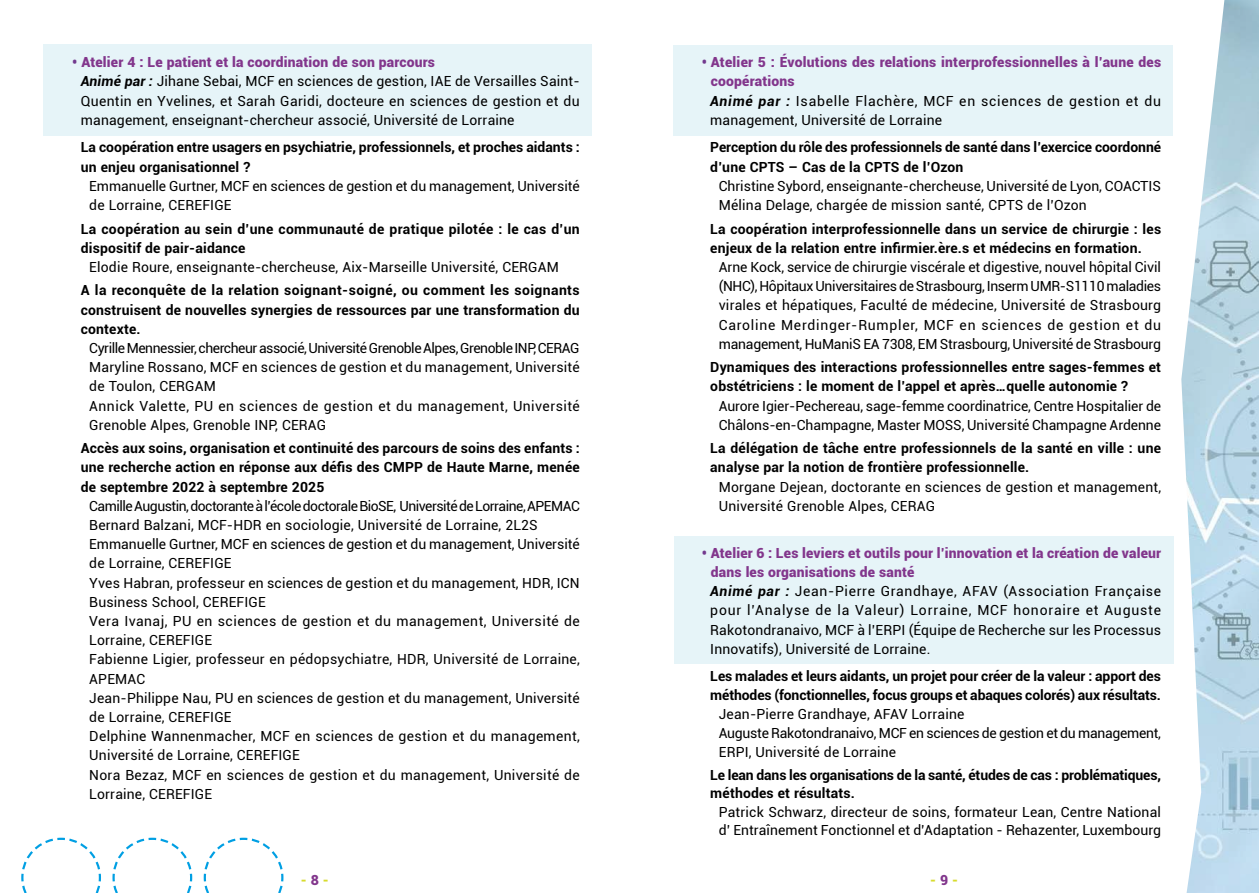
<style>
.page{position:relative;width:1259px;height:893px;background:#fff}
.page>*{position:absolute;margin:0;border:0;box-sizing:border-box;transform-origin:0 0}
.t1{font:13.95px/19.2px "Roboto";letter-spacing:.01em;color:#000}
.t2{font:700 13.95px/19.2px "Roboto";letter-spacing:.01em;color:#000}
.t3{font:13.95px/19.2px "Roboto";letter-spacing:.035em;color:#000}
.t4{font:700 13.95px/18.9px "Roboto";letter-spacing:-.01em;color:#000}
.t5{font:900 13.95px/19.2px "Roboto";letter-spacing:.015em;color:#82368c}
.t6{font:13.95px/19.2px "Roboto";letter-spacing:-.01em;color:#000}
.t7{font:13.95px/18.9px "Roboto";letter-spacing:-.02em;color:#000}
.t8{font:900 13.95px "Roboto";color:#d7db2d}
.s1{font-weight:900;color:#72398e}
.s2{font-weight:900;color:#82368c}
.s3{font-weight:700;font-style:italic}
.s4{color:#72398e}
.s5{font-weight:700;font-style:italic;color:#000}
.s6{font-weight:400;color:#000}
.s7{color:#82368c}
</style>
<div class="page">
<img style="left:1224px;top:0;width:35px;height:893px">
<svg style="left:1124px;top:5px;width:100px;height:888px"></svg>
<div style="left:44px;top:45px;width:548px;height:91px;background:#e6f4f8"></div>
<div style="left:673px;top:45px;width:499px;height:90px;background:#e6f4f8"></div>
<div style="left:674px;top:536px;width:500px;height:127px;background:#e6f4f8"></div>
<svg style="left:203px;top:837px;width:81px;height:56px"></svg>
<svg style="left:112px;top:837px;width:81px;height:56px"></svg>
<svg style="left:21px;top:837px;width:80px;height:56px"></svg>
<p class="t1" style="left:81px;top:52px;width:500px;text-indent:-9px"><span class="s1">•</span> <span class="s2">Atelier 4 : Le patient et la coordination de son parcours<br></span><span class="s3">Animé par :</span> Jihane Sebai, MCF en sciences de gestion, IAE de Versailles Saint-Quentin en Yvelines, et Sarah Garidi, docteure en sciences de gestion et du management, enseignant-chercheur associé, Université de Lorraine</p>
<p class="t2" style="left:81px;top:137px;width:500px">La coopération entre usagers en psychiatrie, professionnels, et proches aidants : un enjeu organisationnel ?</p>
<p class="t1" style="left:89px;top:176px;width:492px">Emmanuelle Gurtner, MCF en sciences de gestion et du management, Université de Lorraine, CEREFIGE</p>
<p class="t2" style="left:81px;top:218px;width:500px">La coopération au sein d’une communauté de pratique pilotée : le cas d’un dispositif de pair-aidance</p>
<p class="t1" style="left:89px;top:257px;width:471px">Elodie Roure, enseignante-chercheuse, Aix-Marseille Université, CERGAM</p>
<p class="t2" style="left:81px;top:280px;width:500px;text-align:justify">A la reconquête de la relation soignant-soigné, ou comment les soignants construisent de nouvelles synergies de ressources par une transformation du contexte.</p>
<p class="t1" style="left:89px;top:338px;width:492px">Cyrille Mennessier, chercheur associé, Université Grenoble Alpes, Grenoble INP, CERAG Maryline Rossano, MCF en sciences de gestion et du management, Université de Toulon, CERGAM<br>Annick Valette, PU en sciences de gestion et du management, Université Grenoble Alpes, Grenoble INP, CERAG</p>
<p class="t2" style="left:81px;top:438px;width:500px;text-align:justify">Accès aux soins, organisation et continuité des parcours de soins des enfants : une recherche action en réponse aux défis des CMPP de Haute Marne, menée de septembre 2022 à septembre 2025</p>
<p class="t1" style="left:89px;top:496px;width:492px">Camille Augustin, doctorante à l’école doctorale BioSE, Université de Lorraine, APEMAC Bernard Balzani, MCF-HDR en sociologie, Université de Lorraine, 2L2S Emmanuelle Gurtner, MCF en sciences de gestion et du management, Université de Lorraine, CEREFIGE<br>Yves Habran, professeur en sciences de gestion et du management, HDR, ICN Business School, CEREFIGE<br>Vera Ivanaj, PU en sciences de gestion et du management, Université de Lorraine, CEREFIGE<br>Fabienne Ligier, professeur en pédopsychiatre, HDR, Université de Lorraine, APEMAC<br>Jean-Philippe Nau, PU en sciences de gestion et du management, Université de Lorraine, CEREFIGE<br>Delphine Wannenmacher, MCF en sciences de gestion et du management, Université de Lorraine, CEREFIGE<br>Nora Bezaz, MCF en sciences de gestion et du management, Université de Lorraine, CEREFIGE</p>
<p class="t5" style="left:710px;top:52px;width:452px;text-indent:-8px"><span class="s4">•</span> Atelier 5 : Évolutions des relations interprofessionnelles à l’aune des coopérations<br><span class="s5">Animé par :</span> <span class="s6">Isabelle Flachère, MCF en sciences de gestion et du management, Université de Lorraine</span></p>
<p class="t2" style="left:710px;top:137px;width:452px">Perception du rôle des professionnels de santé dans l’exercice coordonné d’une CPTS – Cas de la CPTS de l’Ozon</p>
<p class="t1" style="left:719px;top:176px;width:444px">Christine Sybord, enseignante-chercheuse, Université de Lyon, COACTIS<br>Mélina Delage, chargée de mission santé, CPTS de l’Ozon</p>
<p class="t2" style="left:710px;top:218px;width:452px">La coopération interprofessionnelle dans un service de chirurgie : les enjeux de la relation entre infirmier.ère.s et médecins en formation.</p>
<p class="t1" style="left:719px;top:257px;width:444px;text-align:justify">Arne Kock, service de chirurgie viscérale et digestive, nouvel hôpital Civil (NHC), Hôpitaux Universitaires de Strasbourg, Inserm UMR-S1110 maladies virales et hépatiques, Faculté de médecine, Université de Strasbourg Caroline Merdinger-Rumpler, MCF en sciences de gestion et du management, HuManiS EA 7308, EM Strasbourg, Université de Strasbourg</p>
<p class="t2" style="left:710px;top:357px;width:452px">Dynamiques des interactions professionnelles entre sages-femmes et obstétriciens : le moment de l’appel et après…quelle autonomie ?</p>
<p class="t6" style="left:719px;top:395px;width:444px">Aurore Igier-Pechereau, sage-femme coordinatrice, Centre Hospitalier de<br>Châlons-en-Champagne, Master MOSS, Université Champagne Ardenne</p>
<p class="t2" style="left:710px;top:438px;width:452px">La délégation de tâche entre professionnels de la santé en ville : une analyse par la notion de frontière professionnelle.</p>
<p class="t1" style="left:719px;top:477px;width:444px">Morgane Dejean, doctorante en sciences de gestion et management,<br>Université Grenoble Alpes, CERAG</p>
<p class="t3" style="left:710px;top:543px;width:452px;text-indent:-9px"><span class="s1">•</span> <span class="s2">Atelier 6 : Les leviers et outils pour l’innovation et la création de valeur dans les organisations de santé<br></span><span class="s3">Animé par :</span> Jean-Pierre Grandhaye, AFAV (Association Française pour l’Analyse de la Valeur) Lorraine, MCF honoraire et Auguste Rakotondranaivo, MCF à l’ERPI (Équipe de Recherche sur les Processus Innovatifs), Université de Lorraine.</p>
<p class="t4" style="left:710px;top:666px;width:452px">Les malades et leurs aidants, un projet pour créer de la valeur : apport des méthodes (fonctionnelles, focus groups et abaques colorés) aux résultats.</p>
<p class="t7" style="left:719px;top:704px;width:444px">Jean-Pierre Grandhaye, AFAV Lorraine<br>Auguste Rakotondranaivo, MCF en sciences de gestion et du management,<br>ERPI, Université de Lorraine</p>
<p class="t4" style="left:710px;top:765px;width:452px">Le lean dans les organisations de la santé, études de cas : problématiques, méthodes et résultats.</p>
<p class="t1" style="left:719px;top:802px;width:444px;line-height:18.6px">Patrick Schwarz, directeur de soins, formateur Lean, Centre National d’ Entraînement Fonctionnel et d’Adaptation - Rehazenter, Luxembourg</p>
<p class="t8" style="left:301px;top:870px;width:29px">- <span class="s7">8</span> -</p>
<p class="t8" style="left:930px;top:870px;width:29px">- <span class="s7">9</span> -</p>
</div>
